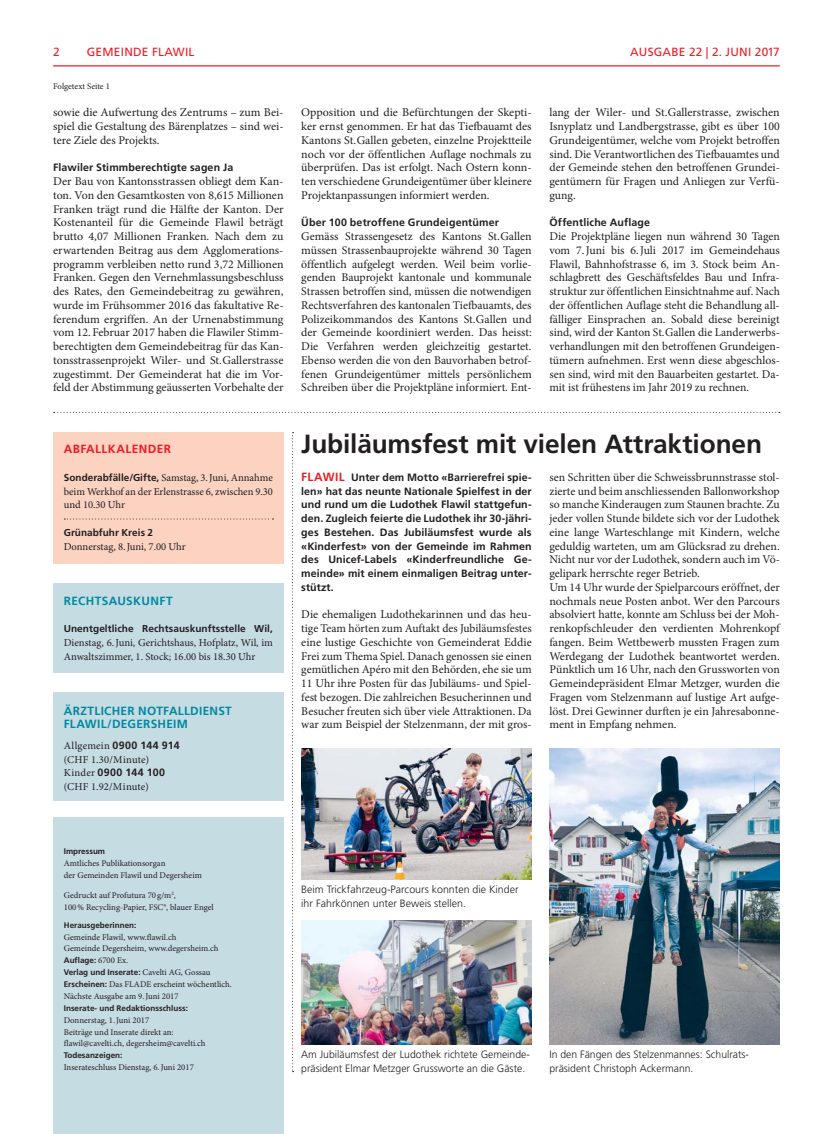
<style>
.page{position:relative;width:833px;height:1134px;background:#fff}
.page>*{position:absolute;margin:0;border:0;box-sizing:border-box;transform-origin:0 0}
.t1{font:700 26.25px "Frutiger LT Std";letter-spacing:-.005em;color:#231f20}
.t2{font:11.88px/13.8px "Minion Pro";color:#231f20;text-align:justify}
.t3{font:700 11.88px/13.8px "Frutiger LT Std";letter-spacing:.025em;color:#0089a1}
.t4{font:11.88px "Frutiger LT Std";letter-spacing:.02em;color:#ed1c24}
.t5{font:700 11.88px "Frutiger LT Std";letter-spacing:.03em;color:#ed1c24}
.t6{font:700 10.62px/13.8px "Frutiger LT Std";letter-spacing:.01em;color:#231f20;text-align:justify}
.t7{font:300 10.62px/13.8px "Frutiger LT Std";color:#231f20}
.t8{font:10.62px/13.8px "Minion Pro";letter-spacing:-.005em;color:#231f20;text-align:justify}
.t9{font:700 10.62px "Frutiger LT Std";letter-spacing:.035em;color:#231f20}
.t10{font:10.62px "Minion Pro";letter-spacing:.025em;color:#231f20}
.t11{font:700 10.62px "Frutiger LT Std";letter-spacing:.04em;color:#231f20}
.t12{font:10.62px "Minion Pro";letter-spacing:.02em;color:#231f20}
.t13{font:700 10px "Frutiger LT Std";color:#231f20}
.t14{font:8.75px/11.9px "Minion Pro";color:#231f20}
.t15{font:700 8.12px/11.9px "Frutiger LT Std";color:#231f20}
.s1{font-family:"Frutiger LT Std";font-weight:700;font-size:10px}
.s2{font-family:"Minion Pro";font-weight:400}
.s3{font-size:11.88px;color:#ed1c24}
.s4{font-family:"Minion Pro";font-weight:400;font-size:8.75px}
.s5{font-family:"Frutiger LT Std";font-weight:700;font-size:8.12px}
</style>
<div class="page">
<div style="left:53px;top:817px;width:230px;height:317px;background:#c6dce3"></div>
<div style="left:53px;top:692px;width:230px;height:109px;background:#c6dce3"></div>
<div style="left:53px;top:432px;width:230px;height:131px;background:#fcd2c1"></div>
<svg style="left:64px;top:518px;width:209px;height:1px"></svg>
<div style="left:53px;top:583px;width:230px;height:90px;background:#c6dce3"></div>
<hr style="left:53px;top:65px;width:727px;height:1px;background:#ed1c24">
<svg style="left:292px;top:432px;width:1px;height:640px"></svg>
<svg style="left:54px;top:412px;width:726px;height:1px"></svg>
<img style="left:301px;top:921px;width:230px;height:123px">
<img style="left:549px;top:749px;width:231px;height:295px">
<img style="left:301px;top:749px;width:231px;height:130px">
<p class="t4" style="left:53px;top:46px;width:8px">2</p>
<p class="t4" style="left:87px;top:46px;width:109px">GEMEINDE FLAWIL</p>
<p class="t4" style="left:630px;top:46px;width:151px">AUSGABE 22 | 2. JUNI 2017</p>
<p class="t14" style="left:53px;top:81px;width:58px">Folgetext Seite 1</p>
<p class="t2" style="left:53px;top:107px;width:232px">sowie die Aufwertung des Zentrums – zum Bei&shy;spiel die Gestaltung des Bärenplatzes – sind wei&shy;tere Ziele des Projekts.</p>
<p class="t6" style="left:53px;top:161px;width:182px">Flawiler Stimmberechtigte sagen Ja</p>
<p class="t2" style="left:53px;top:175px;width:232px">Der Bau von Kantonsstrassen obliegt dem Kan&shy;ton. Von den Gesamtkosten von 8,615 Millionen Franken trägt rund die Hälfte der Kanton. Der Kostenanteil für die Gemeinde Flawil beträgt brutto 4,07 Millionen Franken. Nach dem zu erwartenden Beitrag aus dem Agglomerations&shy;programm verbleiben netto rund 3,72 Millionen Franken. Gegen den Vernehmlassungsbeschluss des Rates, den Gemeindebeitrag zu gewähren, wurde im Frühsommer 2016 das fakultative Re&shy;ferendum ergriffen. An der Urnenabstimmung vom 12. Februar 2017 haben die Flawiler Stimm&shy;berechtigten dem Gemeindebeitrag für das Kan&shy;tonsstrassenprojekt Wiler- und St. Gallerstrasse zugestimmt. Der Gemeinderat hat die im Vor&shy;feld der Abstimmung geäusserten Vorbehalte der</p>
<p class="t5" style="left:64px;top:443px;width:109px">ABFALLKALENDER</p>
<p class="t8" style="left:64px;top:471px;width:211px"><span class="s1">Sonderabfälle/Gifte,</span> Samstag, 3. Juni, Annahme beim Werkhof an der Erlen strasse 6, zwischen 9.30 und 10.30 Uhr</p>
<p class="t13" style="left:64px;top:527px;width:91px">Grünabfuhr Kreis 2</p>
<p class="t8" style="left:64px;top:540px;width:123px">Donnerstag, 8. Juni, 7.00 Uhr</p>
<p class="t3" style="left:64px;top:594px;width:110px">RECHTSAUSKUNFT</p>
<p class="t13" style="left:64px;top:624px;width:211px">Unentgeltliche Rechtsauskunftsstelle Wil,</p>
<p class="t8" style="left:64px;top:636px;width:211px">Dienstag, 6. Juni, Gerichtshaus, Hofplatz, Wil, im<br>Anwaltszimmer, 1. Stock; 16.00 bis 18.30 Uhr</p>
<p class="t3" style="left:64px;top:704px;width:170px">ÄRZTLICHER NOTFALLDIENST<br>FLAWIL/DEGERSHEIM</p>
<p class="t9" style="left:64px;top:740px;width:117px"><span class="s2">Allgemein</span> 0900 144 914</p>
<p class="t10" style="left:64px;top:755px;width:87px">(CHF 1.30/Minute)</p>
<p class="t11" style="left:64px;top:768px;width:103px"><span class="s2">Kinder</span> 0900 144 100</p>
<p class="t12" style="left:64px;top:783px;width:87px">(CHF 1.92/Minute)</p>
<p class="t2" style="left:549px;top:107px;width:232px">lang der Wiler- und St. Gallerstrasse, zwischen Isnyplatz und Landbergstrasse, gibt es über 100<br>Grundeigentümer, welche vom Projekt betroffen sind. Die Verantwortlichen des Tiefbauamtes und der Gemeinde stehen den betroffenen Grundei&shy;gentümern für Fragen und Anliegen zur Verfü&shy;gung.</p>
<p class="t6" style="left:549px;top:216px;width:102px">Öffentliche Auflage</p>
<p class="t2" style="left:549px;top:230px;width:232px">Die Projektpläne liegen nun während 30 Tagen vom 7. Juni bis 6. Juli 2017 im Gemeindehaus Flawil, Bahnhofstrasse 6, im 3. Stock beim An&shy;schlagbrett des Geschäftsfeldes Bau und Infra&shy;struktur zur öffentlichen Einsichtnahme auf. Nach der öffentlichen Auflage steht die Behandlung all&shy;fälliger Einsprachen an. Sobald diese bereinigt sind, wird der Kanton St. Gallen die Landerwerbs&shy;verhandlungen mit den betroffenen Grundeigen&shy;tümern aufnehmen. Erst wenn diese abgeschlos&shy;sen sind, wird mit den Bauarbeiten gestartet. Da&shy;mit ist frühestens im Jahr 2019 zu rechnen.</p>
<h1 class="t1" style="left:301px;top:431px;width:462px">Jubiläumsfest mit vielen Attraktionen</h1>
<p class="t6" style="left:301px;top:471px;width:232px"><span class="s3">FLAWIL</span> Unter dem Motto «Barrierefrei spie&shy;len» hat das neunte Nationale Spielfest in der und rund um die Ludothek Flawil stattgefun&shy;den. Zugleich feierte die Ludothek ihr 30-jähri&shy;ges Bestehen. Das Jubiläumsfest wurde als «Kinderfest» von der Gemeinde im Rahmen des Unicef-Labels «Kinderfreundliche Ge&shy;meinde» mit einem einmaligen Beitrag unter&shy;stützt.</p>
<p class="t2" style="left:301px;top:609px;width:232px">Die ehemaligen Ludothekarinnen und das heu&shy;tige Team hörten zum Auftakt des Jubiläumsfestes eine lustige Geschichte von Gemeinderat Eddie Frei zum Thema Spiel. Danach genossen sie einen gemütlichen Apéro mit den Behörden, ehe sie um 11 Uhr ihre Posten für das Jubiläums- und Spiel&shy;fest bezogen. Die zahlreichen Besucherinnen und Besucher freuten sich über viele Attraktionen. Da war zum Beispiel der Stelzenmann, der mit gros-</p>
<p class="t2" style="left:301px;top:107px;width:232px">Opposition und die Befürchtungen der Skepti&shy;ker ernst genommen. Er hat das Tiefbauamt des Kantons St. Gallen gebeten, einzelne Projektteile noch vor der öffentlichen Auflage nochmals zu überprüfen. Das ist erfolgt. Nach Ostern konn&shy;ten verschiedene Grundeigentümer über kleinere Projektanpassungen informiert werden.</p>
<p class="t6" style="left:301px;top:216px;width:199px">Über 100 betroffene Grundeigentümer</p>
<p class="t2" style="left:301px;top:230px;width:232px">Gemäss Strassengesetz des Kantons St. Gallen müssen Strassenbauprojekte während 30 Tagen öffentlich aufgelegt werden. Weil beim vorlie&shy;genden Bauprojekt kantonale und kommunale Strassen betroffen sind, müssen die notwendigen Rechtsverfahren des kantonalen Tiefbauamts, des Polizeikommandos des Kantons St. Gallen und der Gemeinde koordiniert werden. Das heisst:<br>Die Verfahren werden gleichzeitig gestartet.<br>Ebenso werden die von den Bauvorhaben betrof&shy;fenen Grundeigentümer mittels persönlichem Schreiben über die Projektpläne informiert. Ent-</p>
<p class="t2" style="left:549px;top:471px;width:232px;text-align:left">sen Schritten über die Schweissbrunnstrasse stol&shy;zierte und beim anschliessenden Ballonworkshop so manche Kinderaugen zum Staunen brachte. Zu jeder vollen Stunde bildete sich vor der Ludothek eine lange Warteschlange mit Kindern, welche geduldig warteten, um am Glücksrad zu drehen.<br>Nicht nur vor der Ludothek, sondern auch im Vö&shy;gelipark herrschte reger Betrieb.<br>Um 14 Uhr wurde der Spielparcours eröffnet, der nochmals neue Posten anbot. Wer den Parcours absolviert hatte, konnte am Schluss bei der Moh&shy;renkopfschleuder den verdienten Mohrenkopf fangen. Beim Wettbewerb mussten Fragen zum Werdegang der Ludothek beantwortet werden.<br>Pünktlich um 16 Uhr, nach den Grussworten von Gemeindepräsident Elmar Metzger, wurden die Fragen vom Stelzenmann auf lustige Art aufge&shy;löst. Drei Gewinner durften je ein Jahresabonne&shy;ment in Empfang nehmen.</p>
<p class="t15" style="left:64px;top:845px;width:43px">Impressum</p>
<p class="t14" style="left:64px;top:858px;width:140px">Amtliches Publikationsorgan<br>der Gemeinden Flawil und Degersheim</p>
<p class="t14" style="left:64px;top:890px;width:151px">Gedruckt auf Profutura 70 g/m<sup>2</sup>,<br>100 % Recycling-Papier, FSC®, blauer Engel</p>
<p class="t15" style="left:64px;top:919px;width:74px">Herausgeberinnen:</p>
<p class="t14" style="left:64px;top:931px;width:156px">Gemeinde Flawil, www.flawil.ch<br>Gemeinde Degersheim, www.degersheim.ch</p>
<p class="t15" style="left:64px;top:955px;width:148px">Auflage: <span class="s4">6700 Ex.<br></span>Verlag und Inserate: <span class="s4">Cavelti AG, Gossau</span></p>
<p class="t14" style="left:64px;top:979px;width:170px"><span class="s5">Erscheinen:</span> Das FLADE erscheint wöchentlich.<br>Nächste Ausgabe am 9. Juni 2017</p>
<p class="t15" style="left:64px;top:1002px;width:126px">Inserate- und Redaktionsschluss:</p>
<p class="t14" style="left:64px;top:1015px;width:143px">Donnerstag, 1. Juni 2017<br>Beiträge und Inserate direkt an: flawil@cavelti.ch, degersheim@cavelti.ch</p>
<p class="t15" style="left:64px;top:1050px;width:60px">Todesanzeigen:</p>
<p class="t14" style="left:64px;top:1062px;width:132px">Inserateschluss Dienstag, 6. Juni 2017</p>
<p class="t7" style="left:301px;top:883px;width:219px">Beim Trickfahrzeug-Parcours konnten die Kinder ihr Fahrkönnen unter Beweis stellen.</p>
<p class="t7" style="left:301px;top:1048px;width:230px">Am Jubiläumsfest der Ludothek richtete Gemeinde&shy;präsident Elmar Metzger Grussworte an die Gäste.</p>
<p class="t7" style="left:549px;top:1048px;width:201px">In den Fängen des Stelzenmannes: Schulrats&shy;präsident Christoph Ackermann.</p>
</div>
